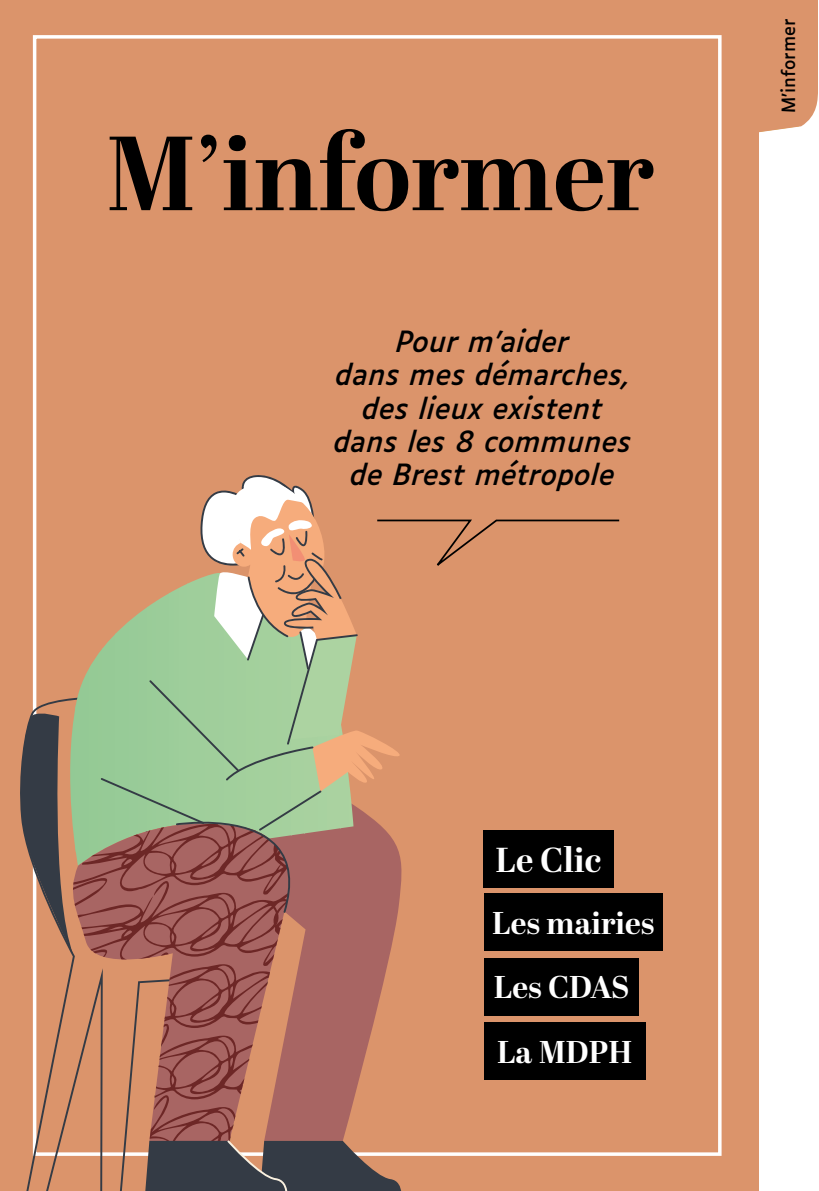
<style>
.page{position:relative;width:819px;height:1191px;background:#fff}
.page>*{position:absolute;margin:0;border:0;box-sizing:border-box;transform-origin:0 0}
.t1{font:900 129.5px "Abril Display";color:#000}
.t2{font:700 105px "Abril Display";color:#000}
.titre_bloc_noir{font:700 34.65px "Abril Display";color:#fff}
.t3{font:700 31.5px "Abril Display";color:#fff}
.t4{font:italic 28px/33.2px "Luciole";color:#000;text-align:center}
.t5{font:17.5px "Luciole";color:#000}
</style>
<div class="page">
<div style="left:0;top:0;width:758px;height:1191px;background:#db946b"></div>
<div style="left:484px;top:893px;width:178px;height:58px;background:#000"></div>
<div style="left:484px;top:957px;width:155px;height:58px;background:#000"></div>
<div style="left:484px;top:1021px;width:161px;height:58px;background:#000"></div>
<svg style="left:20px;top:470px;width:601px;height:721px"></svg>
<div style="left:758px;top:0;width:60px;height:132px;background:#db946b"></div>
<p class="t2" style="left:106px;top:101px;width:549px">M’informer</p>
<h1 class="t1" style="left:381px;top:90px;width:57px">1</h1>
<p class="t4" style="left:334px;top:323px;width:299px">Pour m'aider<br>dans mes démarches, des lieux existent dans les 8 communes de Brest métropole</p>
<p class="t5" style="left:772px;top:113px;width:96px;rotate:-90deg">M’informer</p>
<p class="titre_bloc_noir" style="left:495px;top:836px;width:107px">Le Clic</p>
<p class="t3" style="left:492px;top:901px;width:164px">Les mairies</p>
<p class="t3" style="left:494px;top:965px;width:137px">Les CDAS</p>
<p class="t3" style="left:497px;top:1029px;width:137px">La MDPH</p>
</div>
